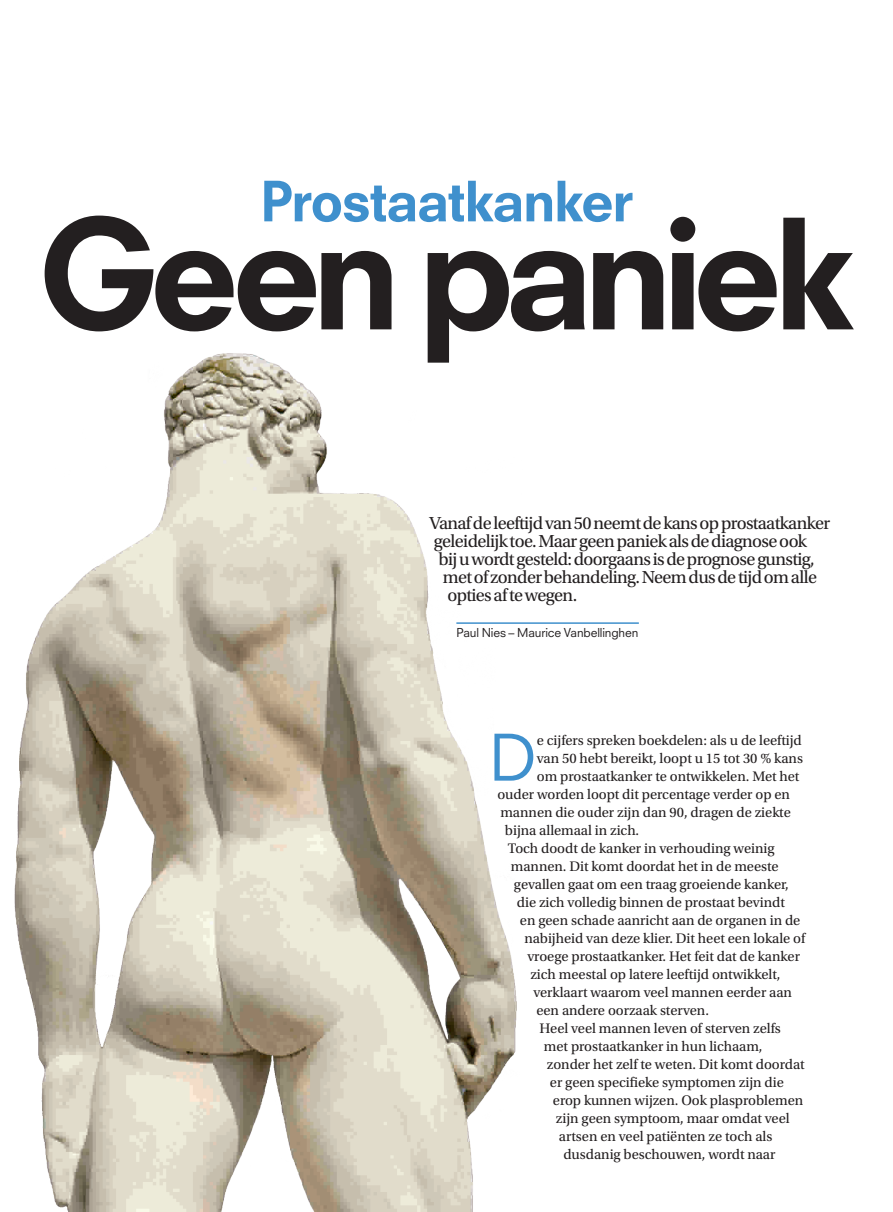
<style>
.page{position:relative;width:893px;height:1212px;background:#fff}
.page>*{position:absolute;margin:0;border:0;box-sizing:border-box;transform-origin:0 0}
.t1{font:800 148.5px "Neuzeit SLT Std";letter-spacing:-.075em;color:#231f20}
.t2{font:62.4px "Neuzeit SLT Std";color:#3f90cd}
.t3{font:800 54px "Neuzeit SLT Std";letter-spacing:-.035em;color:#3f90cd}
.t4{font:18.3px "Utopia Std";letter-spacing:-.035em;color:#231f20}
.t5{font:14.55px "Utopia Std";letter-spacing:-.005em;color:#231f20}
.t6{font:12px "Neuzeit SLT Std";letter-spacing:-.01em;color:#231f20}
</style>
<div class="page">
<hr style="left:456px;top:622px;width:183px;height:2px;background:#3f90cd">
<img style="left:14px;top:353px;width:511px;height:859px">
<h3 class="t3" style="left:260px;top:168px;width:375px">Prostaatkanker</h3>
<h1 class="t1" style="left:37px;top:184px;width:820px">Geen paniek</h1>
<p class="t4" style="left:429px;top:513px;width:402px">Vanaf de leeftijd van 50 neemt de kans op prostaatkanker</p>
<p class="t4" style="left:434px;top:531px;width:375px">geleidelijk toe. Maar geen paniek als de diagnose ook</p>
<p class="t4" style="left:438px;top:549px;width:378px">bij u wordt gesteld: doorgaans is de prognose gunstig,</p>
<p class="t4" style="left:443px;top:567px;width:376px">met of zonder behandeling. Neem dus de tijd om alle</p>
<p class="t4" style="left:447px;top:585px;width:131px">opties af te wegen.</p>
<p class="t6" style="left:456px;top:625px;width:184px">Paul Nies – Maurice Vanbellinghen</p>
<h2 class="t2" style="left:489px;top:719px;width:50px">D</h2>
<p class="t5" style="left:537px;top:732px;width:266px">e cijfers spreken boekdelen: als u de leeftijd</p>
<p class="t5" style="left:537px;top:750px;width:268px">van 50 hebt bereikt, loopt u 15 tot 30 % kans</p>
<p class="t5" style="left:537px;top:768px;width:264px">om prostaatkanker te ontwikkelen. Met het</p>
<p class="t5" style="left:497px;top:786px;width:294px">ouder worden loopt dit percentage verder op en</p>
<p class="t5" style="left:500px;top:804px;width:292px">mannen die ouder zijn dan 90, dragen de ziekte</p>
<p class="t5" style="left:505px;top:822px;width:136px">bijna allemaal in zich.</p>
<p class="t5" style="left:508px;top:840px;width:268px">Toch doodt de kanker in verhouding weinig</p>
<p class="t5" style="left:511px;top:858px;width:269px">mannen. Dit komt doordat het in de meeste</p>
<p class="t5" style="left:514px;top:876px;width:276px">gevallen gaat om een traag groeiende kanker,</p>
<p class="t5" style="left:517px;top:894px;width:269px">die zich volledig binnen de prostaat bevindt</p>
<p class="t5" style="left:520px;top:912px;width:282px">en geen schade aanricht aan de organen in de</p>
<p class="t5" style="left:524px;top:930px;width:282px">nabijheid van deze klier. Dit heet een lokale of</p>
<p class="t5" style="left:527px;top:948px;width:274px">vroege prostaatkanker. Het feit dat de kanker</p>
<p class="t5" style="left:530px;top:966px;width:251px">zich meestal op latere leeftijd ontwikkelt,</p>
<p class="t5" style="left:533px;top:984px;width:260px">verklaart waarom veel mannen eerder aan</p>
<p class="t5" style="left:536px;top:1002px;width:174px">een andere oorzaak sterven.</p>
<p class="t5" style="left:539px;top:1020px;width:243px">Heel veel mannen leven of sterven zelfs</p>
<p class="t5" style="left:544px;top:1038px;width:220px">met prostaatkanker in hun lichaam,</p>
<p class="t5" style="left:547px;top:1056px;width:259px">zonder het zelf te weten. Dit komt doordat</p>
<p class="t5" style="left:550px;top:1074px;width:235px">er geen specifieke symptomen zijn die</p>
<p class="t5" style="left:553px;top:1092px;width:252px">erop kunnen wijzen. Ook plasproblemen</p>
<p class="t5" style="left:556px;top:1110px;width:235px">zijn geen symptoom, maar omdat veel</p>
<p class="t5" style="left:559px;top:1128px;width:215px">artsen en veel patiënten ze toch als</p>
<p class="t5" style="left:563px;top:1146px;width:213px">dusdanig beschouwen, wordt naar</p>
</div>
